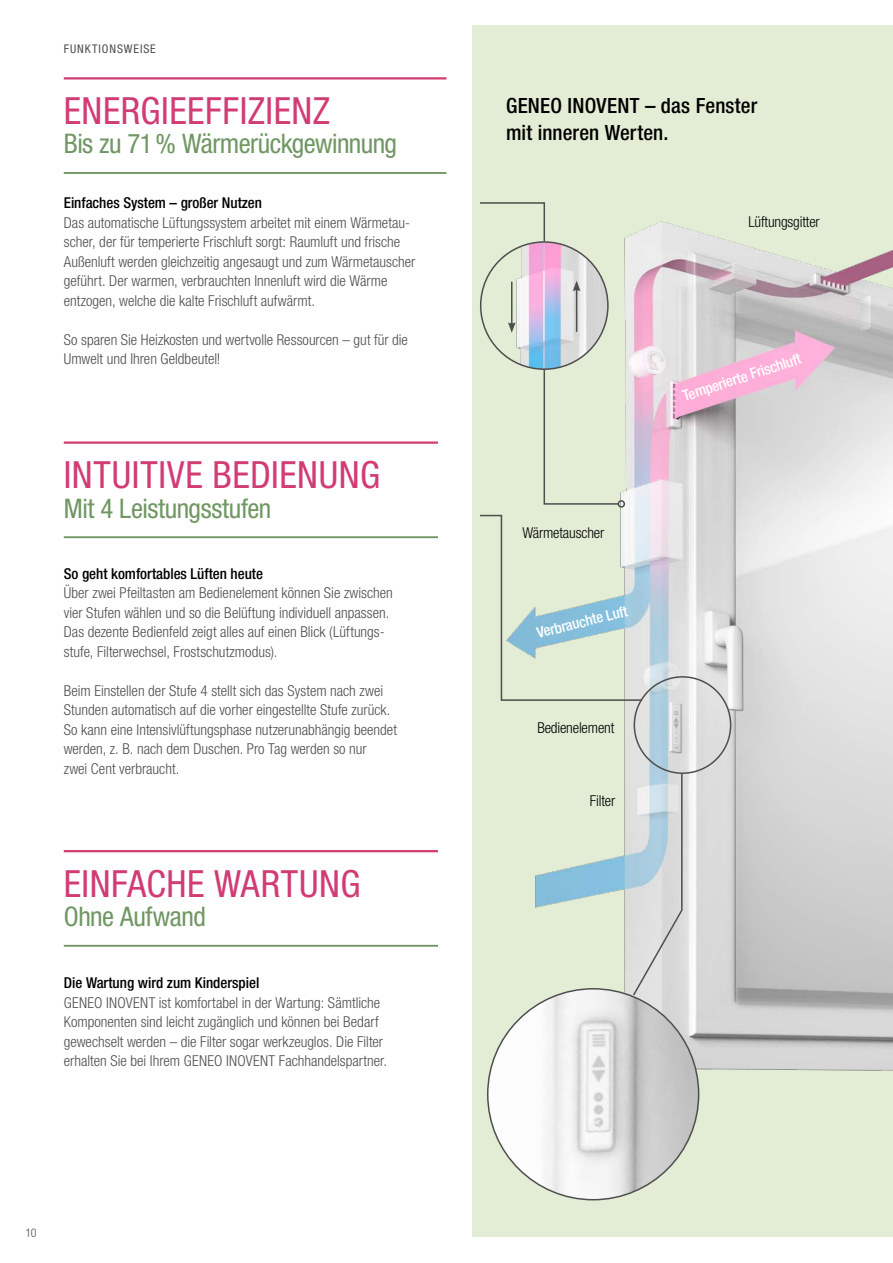
<style>
.page{position:relative;width:893px;height:1263px;background:#fff}
.page>*{position:absolute;margin:0;border:0;box-sizing:border-box;transform-origin:0 0}
._123456_Headline_wit{font:condensed 37.5px "Helvetica Neue LTW1 G";letter-spacing:.015em;color:#d13c73}
._123456_Subline{font:condensed 27px "Helvetica Neue LTW1 G";letter-spacing:-.02em;color:#709763}
._123456_Headline_Ill{font:500 condensed 21px "Helvetica Neue LTW1 G";letter-spacing:.005em;color:#000}
.Bodytext{font:300 condensed 15px/19.5px "Helvetica Neue LTW1 G";color:#4e4e4d}
.Bodytext-2{font:500 condensed 15px "Helvetica Neue LTW1 G";color:#000}
._123456_tech_drawing{font:300 condensed 15px "Helvetica Neue LTW1 G";letter-spacing:-.01em;color:#000}
._123456_Tech_drawing{font:500 condensed 15px "Helvetica Neue LTW1 G";color:#fff}
._123456Category_left{font:condensed 12px "Helvetica Neue LTW1 G";letter-spacing:.075em;color:#4e4e4d}
.t1{font:300 condensed 12px "Helvetica Neue LTW1 G";color:#4e4e4d}
</style>
<div class="page">
<div style="left:472px;top:26px;width:421px;height:1211px;background:#e3edd5"></div>
<img style="left:480px;top:221px;width:413px;height:980px">
<img style="left:488px;top:989px;width:211px;height:211px;border-radius:105px">
<hr style="left:64px;top:77px;width:382px;height:2px;background:#d13c73">
<hr style="left:64px;top:172px;width:382px;height:2px;background:#709763">
<hr style="left:64px;top:441px;width:374px;height:3px;background:#d13c73">
<hr style="left:64px;top:536px;width:374px;height:2px;background:#709763">
<hr style="left:64px;top:850px;width:374px;height:2px;background:#d13c73">
<hr style="left:64px;top:945px;width:374px;height:2px;background:#709763">
<div style="left:634px;top:676px;width:97px;height:98px;border:2px solid #4e4e4d;border-radius:50%"></div>
<svg style="left:631px;top:772px;width:52px;height:225px"></svg>
<svg style="left:480px;top:514px;width:164px;height:188px"></svg>
<img style="left:481px;top:242px;width:127px;height:127px;border-radius:64px">
<svg style="left:480px;top:202px;width:66px;height:41px"></svg>
<svg style="left:543px;top:368px;width:77px;height:137px"></svg>
<div style="left:618px;top:500px;width:7px;height:8px;border:2px solid #4e4e4d;border-radius:50%"></div>
<hr style="left:511px;top:282px;width:1px;height:43px;background:#4e4e4d">
<svg style="left:508px;top:322px;width:8px;height:11px"></svg>
<hr style="left:576px;top:289px;width:1px;height:43px;background:#4e4e4d">
<svg style="left:573px;top:281px;width:7px;height:10px"></svg>
<p class="_123456Category_left" style="left:64px;top:42px;width:94px">FUNKTIONSWEISE</p>
<p class="_123456_Headline_wit" style="left:64px;top:89px;width:268px">ENERGIEEFFIZIENZ</p>
<p class="_123456_Subline" style="left:64px;top:128px;width:335px">Bis zu 71% Wärmerückgewinnung</p>
<p class="Bodytext-2" style="left:64px;top:194px;width:200px">Einfaches System – großer Nutzen</p>
<p class="Bodytext" style="left:64px;top:213px;width:353px">Das automatische Lüftungssystem arbeitet mit einem Wärmetau&shy;scher, der für temperierte Frischluft sorgt: Raumluft und frische Außenluft werden gleichzeitig angesaugt und zum Wärmetauscher geführt. Der warmen, verbrauchten Innenluft wird die Wärme entzogen, welche die kalte Frischluft aufwärmt.</p>
<p class="Bodytext" style="left:64px;top:330px;width:346px">So sparen Sie Heizkosten und wertvolle Ressourcen – gut für die<br>Umwelt und Ihren Geldbeutel!</p>
<p class="_123456_Headline_wit" style="left:64px;top:453px;width:318px">INTUITIVE BEDIENUNG</p>
<p class="_123456_Subline" style="left:64px;top:492px;width:209px">Mit 4 Leistungsstufen</p>
<p class="Bodytext-2" style="left:64px;top:564px;width:201px">So geht komfortables Lüften heute</p>
<p class="Bodytext" style="left:64px;top:583px;width:331px">Über zwei Pfeiltasten am Bedienelement können Sie zwischen vier Stufen wählen und so die Belüftung individuell anpassen.<br>Das dezente Bedienfeld zeigt alles auf einen Blick (Lüftungs&shy;stufe, Filterwechsel, Frostschutzmodus).</p>
<p class="Bodytext" style="left:64px;top:681px;width:335px">Beim Einstellen der Stufe 4 stellt sich das System nach zwei Stunden automatisch auf die vorher eingestellte Stufe zurück.<br>So kann eine Intensivlüftungsphase nutzerunabhängig beendet werden, z. B. nach dem Duschen. Pro Tag werden so nur<br>zwei Cent verbraucht.</p>
<p class="_123456_Headline_wit" style="left:64px;top:861px;width:298px">EINFACHE WARTUNG</p>
<p class="_123456_Subline" style="left:64px;top:901px;width:144px">Ohne Aufwand</p>
<p class="Bodytext-2" style="left:64px;top:974px;width:197px">Die Wartung wird zum Kinderspiel</p>
<p class="Bodytext" style="left:64px;top:993px;width:325px">GENEO INOVENT ist komfortabel in der Wartung: Sämtliche Komponenten sind leicht zugänglich und können bei Bedarf gewechselt werden – die Filter sogar werkzeuglos. Die Filter erhalten Sie bei Ihrem GENEO INOVENT Fachhandelspartner.</p>
<p class="t1" style="left:26px;top:1226px;width:13px">10</p>
<p class="_123456_Headline_Ill" style="left:506px;top:93px;width:253px">GENEO INOVENT – das Fenster</p>
<p class="_123456_Headline_Ill" style="left:506px;top:120px;width:164px">mit inneren Werten.</p>
<p class="_123456_tech_drawing" style="left:748px;top:213px;width:73px">Lüftungsgitter</p>
<p class="_123456_tech_drawing" style="left:523px;top:524px;width:83px">Wärmetauscher</p>
<p class="_123456_Tech_drawing" style="left:535px;top:624px;width:94px;rotate:-14deg">Verbrauchte Luft</p>
<p class="_123456_tech_drawing" style="left:537px;top:719px;width:79px">Bedienelement</p>
<p class="_123456_tech_drawing" style="left:590px;top:792px;width:27px">Filter</p>
<p class="_123456_Tech_drawing" style="left:680px;top:388px;width:125px;rotate:-18deg">Temperierte Frischluft</p>
</div>
